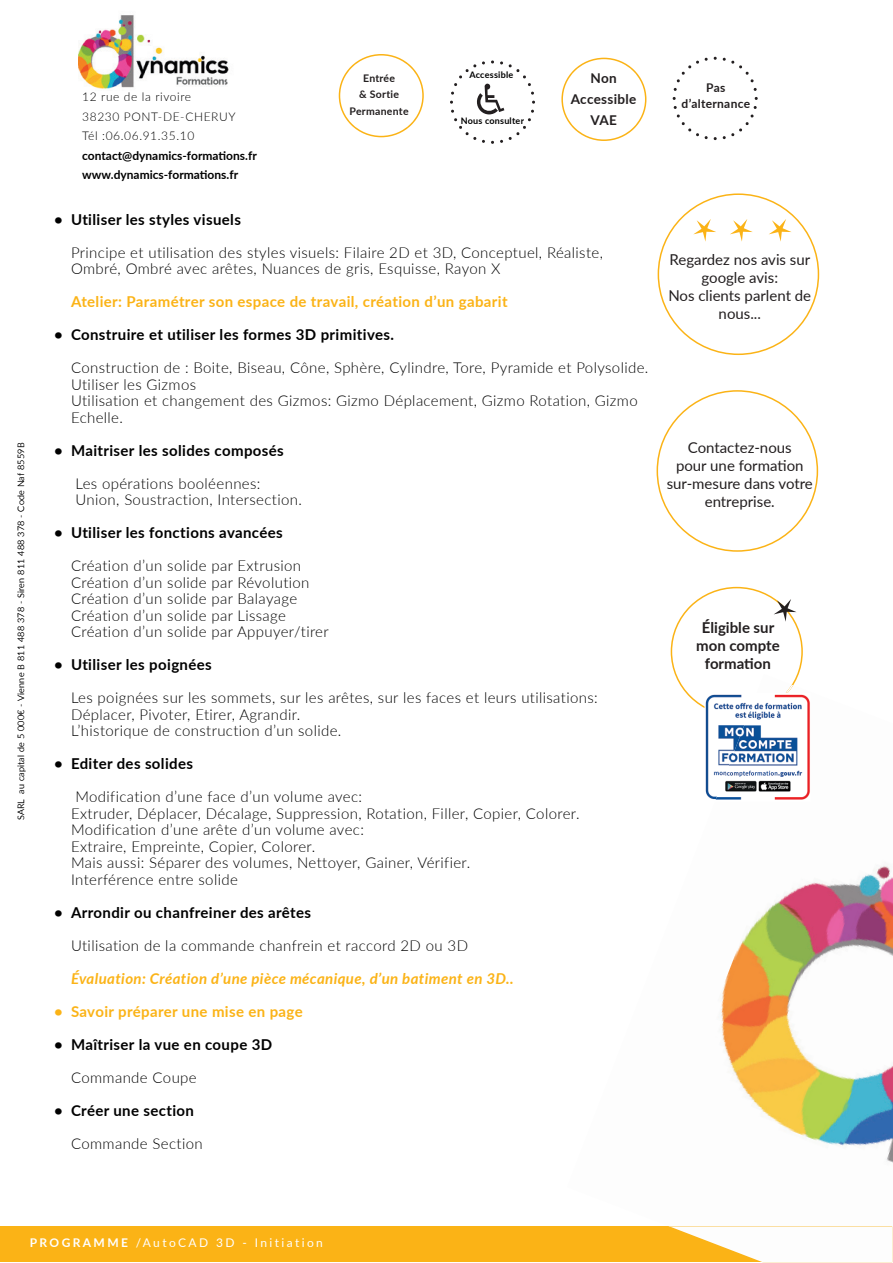
<style>
.page{position:relative;width:893px;height:1263px;background:#fff}
.page>*{position:absolute;margin:0;border:0;box-sizing:border-box;transform-origin:0 0}
.t1{font:300 15px/16.5px "Lato";letter-spacing:.025em;color:#000}
.t2{font:700 15px "Lato";letter-spacing:.025em;color:#000}
.t3{font:15px/18px "Lato";color:#231f20;text-align:center}
.t4{font:700 15px "Lato";letter-spacing:.025em;color:#fbb316}
.t5{font:italic 700 15px "Lato";letter-spacing:.025em;color:#fbb316}
.t6{font:700 15px/18px "Lato";color:#231f20;text-align:center}
.t7{font:700 13.5px/21px "Lato";letter-spacing:.025em;color:#231f20;text-align:center}
.t8{font:700 12px/19.5px "Lato";color:#000}
.t9{font:300 12px/19.5px "Lato";letter-spacing:.05em;color:#000}
.t10{font:12px "Lato";letter-spacing:.2em;color:#fff}
.t11{font:700 12px/16.2px "Lato";letter-spacing:.025em;color:#231f20;text-align:center}
.t12{font:700 10.5px/16.5px "Lato";letter-spacing:.025em;color:#231f20;text-align:center}
.t13{font:300 9px "Lato";letter-spacing:.025em;color:#000}
.t14{font:700 9px "Lato";letter-spacing:.025em;color:#000}
.s1{font-weight:700}
</style>
<div class="page">
<div style="left:1px;top:1226px;width:891px;height:36px;background:#fbb316"></div>
<svg style="left:657px;top:390px;width:161px;height:162px"></svg>
<img style="left:78px;top:15px;width:151px;height:74px">
<svg style="left:673px;top:57px;width:85px;height:83px"></svg>
<svg style="left:561px;top:58px;width:85px;height:83px"></svg>
<svg style="left:339px;top:54px;width:85px;height:83px"></svg>
<svg style="left:450px;top:60px;width:85px;height:84px"></svg>
<svg style="left:658px;top:193px;width:161px;height:162px"></svg>
<img style="left:668px;top:716px;width:225px;height:547px">
<img style="left:670px;top:1226px;width:222px;height:36px">
<svg style="left:838px;top:1238px;width:5px;height:9px"></svg>
<img style="left:847px;top:1238px;width:14px;height:9px">
<svg style="left:671px;top:587px;width:132px;height:129px"></svg>
<img style="left:715px;top:693px;width:96px;height:108px">
<p class="t13" style="left:15px;top:820px;width:379px;rotate:-90deg">SARL au capital de 5 000€ - Vienne B 811 488 378 - Siren 811 488 378 - Code Naf 8559B</p>
<p class="t9" style="left:82px;top:87px;width:155px">12 rue de la rivoire<br>38230 PONT-DE-CHERUY<br>Tél :06.06.91.35.10</p>
<p class="t8" style="left:82px;top:145px;width:176px">contact@dynamics-formations.fr www.dynamics-formations.fr</p>
<p class="t12" style="left:350px;top:69px;width:61px">Entrée<br>&amp; Sortie<br>Permanente</p>
<p class="t14" style="left:469px;top:68px;width:45px">Accessible</p>
<p class="t14" style="left:461px;top:114px;width:65px">Nous consulter</p>
<p class="t7" style="left:571px;top:67px;width:67px">Non<br>Accessible<br>VAE</p>
<p class="t2" style="left:54px;top:208px;width:188px">• Utiliser les styles visuels</p>
<p class="t1" style="left:71px;top:243px;width:533px">Principe et utilisation des styles visuels: Filaire 2D et 3D, Conceptuel, Réaliste,<br>Ombré, Ombré avec arêtes, Nuances de gris, Esquisse, Rayon X</p>
<p class="t4" style="left:71px;top:291px;width:438px">Atelier: Paramétrer son espace de travail, création d’un gabarit</p>
<p class="t2" style="left:54px;top:324px;width:341px">• Construire et utiliser les formes 3D primitives.</p>
<p class="t1" style="left:71px;top:359px;width:579px">Construction de : Boite, Biseau, Cône, Sphère, Cylindre, Tore, Pyramide et Polysolide.<br>Utiliser les Gizmos<br>Utilisation et changement des Gizmos: Gizmo Déplacement, Gizmo Rotation, Gizmo Echelle.</p>
<p class="t2" style="left:54px;top:439px;width:231px">• Maitriser les solides composés</p>
<p class="t1" style="left:75px;top:474px;width:228px">Les opérations booléennes:<br>Union, Soustraction, Intersection.</p>
<p class="t2" style="left:54px;top:522px;width:230px">• Utiliser les fonctions avancées</p>
<p class="t1" style="left:71px;top:557px;width:259px">Création d’un solide par Extrusion Création d’un solide par Révolution Création d’un solide par Balayage Création d’un solide par Lissage Création d’un solide par Appuyer/tirer</p>
<p class="t2" style="left:54px;top:654px;width:159px">• Utiliser les poignées</p>
<p class="t1" style="left:71px;top:689px;width:528px">Les poignées sur les sommets, sur les arêtes, sur les faces et leurs utilisations:<br>Déplacer, Pivoter, Etirer, Agrandir.<br>L’historique de construction d’un solide.</p>
<p class="t2" style="left:54px;top:753px;width:141px">• Editer des solides</p>
<p class="t1" style="left:71px;top:788px;width:510px">Modification d’une face d’un volume avec:<br>Extruder, Déplacer, Décalage, Suppression, Rotation, Filler, Copier, Colorer.<br>Modification d’une arête d’un volume avec:<br>Extraire, Empreinte, Copier, Colorer.<br>Mais aussi: Séparer des volumes, Nettoyer, Gainer, Vérifier.<br>Interférence entre solide</p>
<p class="t2" style="left:54px;top:901px;width:259px">• Arrondir ou chanfreiner des arêtes</p>
<p class="t1" style="left:71px;top:936px;width:399px">Utilisation de la commande chanfrein et raccord 2D ou 3D</p>
<p class="t5" style="left:71px;top:967px;width:444px">Évaluation: Création d’une pièce mécanique, d’un batiment en 3D..</p>
<p class="t4" style="left:54px;top:1000px;width:250px">• Savoir préparer une mise en page</p>
<p class="t2" style="left:54px;top:1033px;width:220px">• Maîtriser la vue en coupe 3D</p>
<p class="t1" style="left:71px;top:1068px;width:127px">Commande Coupe</p>
<p class="t2" style="left:54px;top:1099px;width:142px">• Créer une section</p>
<p class="t1" style="left:71px;top:1134px;width:133px">Commande Section</p>
<p class="t11" style="left:682px;top:79px;width:70px">Pas d’alternance</p>
<p class="t3" style="left:668px;top:250px;width:144px">Regardez nos avis sur google avis:<br>Nos clients parlent de nous...</p>
<p class="t3" style="left:667px;top:438px;width:148px">Contactez-nous<br>pour une formation sur-mesure dans votre entreprise.</p>
<p class="t6" style="left:696px;top:618px;width:85px">Éligible sur mon compte formation</p>
<p class="t10" style="left:30px;top:1234px;width:295px"><span class="s1">PROGRAMME</span> /AutoCAD 3D - Initiation</p>
</div>
